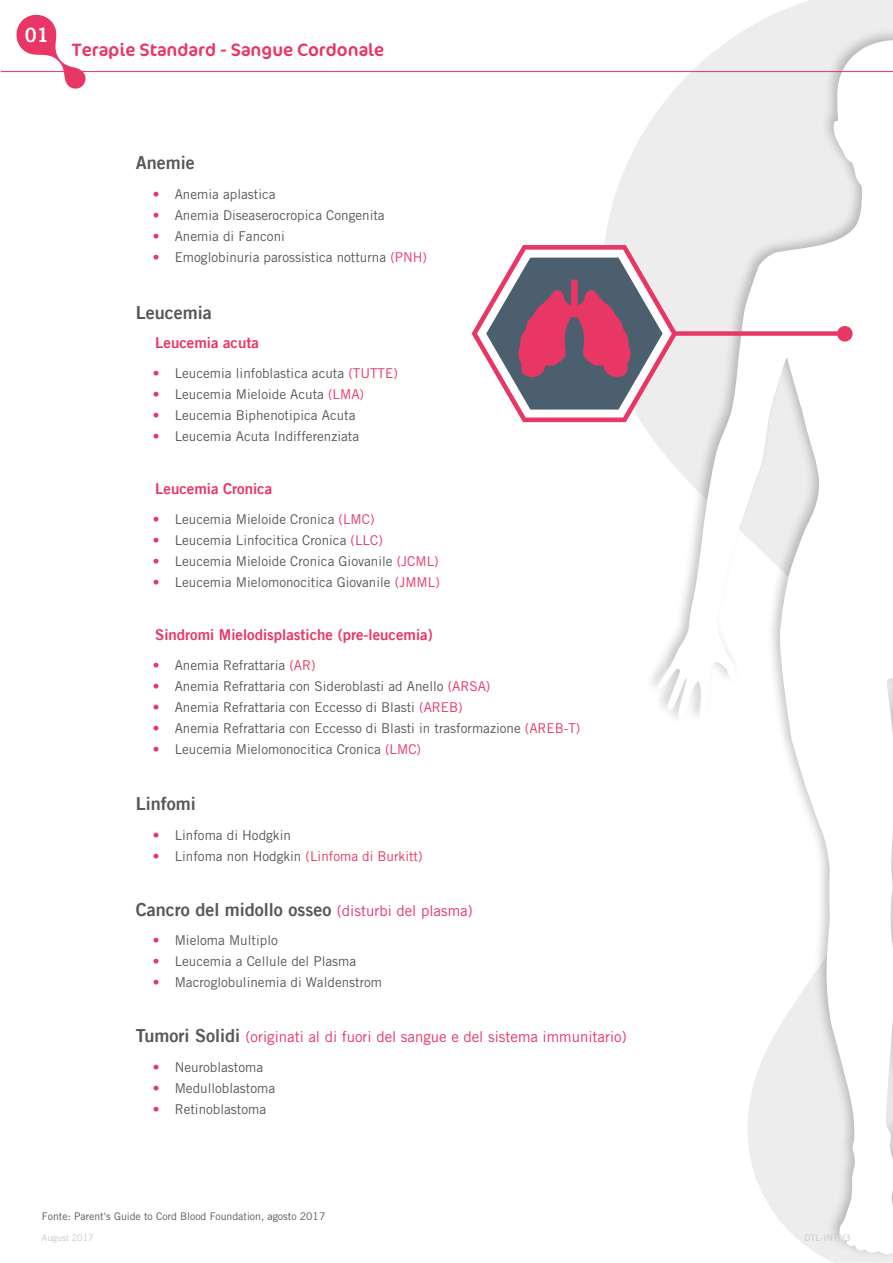
<style>
.page{position:relative;width:893px;height:1263px;background:#fff}
.page>*{position:absolute;margin:0;border:0;box-sizing:border-box;transform-origin:0 0}
.t1{font:19.65px "Trade Gothic LT Bold Two";color:#fff}
.t2{font:18px "Trade Gothic LT Bold Two";color:#575756}
.t3{font:18px "Cocon";color:#e83665}
.t4{font:15px "Trade Gothic LT Bold Two";color:#e83665}
.t5{font:15px "Trade Gothic LT";color:#e83665}
.t6{font:13.5px "Trade Gothic LT";color:#575756}
.t7{font:13.5px "Trade Gothic LT";color:#e83665}
.t8{font:10.5px "Trade Gothic LT";color:#575756}
.t9{font:9px "Trade Gothic LT";color:#c6c6c6}
.s1{color:#e83665}
.s2{color:#575756}
.s3{font-family:"Trade Gothic LT";font-size:15px;color:#e83665}
.s4{font-family:"Trade Gothic LT Bold Two";font-size:18px;color:#575756}
</style>
<div class="page">
<svg style="left:602px;top:0;width:291px;height:423px"></svg>
<img style="left:641px;top:23px;width:252px;height:1240px">
<svg style="left:657px;top:40px;width:236px;height:1215px"></svg>
<hr style="left:1px;top:71px;width:892px;height:1px;background:#e83665">
<svg style="left:472px;top:245px;width:381px;height:177px"></svg>
<svg style="left:474px;top:247px;width:201px;height:173px"></svg>
<svg style="left:14px;top:14px;width:73px;height:75px"></svg>
<h1 class="t1" style="left:25px;top:23px;width:26px">01</h1>
<h2 class="t3" style="left:72px;top:40px;width:314px">Terapie Standard - Sangue Cordonale</h2>
<h2 class="t2" style="left:136px;top:151px;width:61px">Anemie</h2>
<p class="t6" style="left:153px;top:186px;width:124px"><span class="s1">•</span> Anemia aplastica</p>
<p class="t6" style="left:153px;top:207px;width:233px"><span class="s1">•</span> Anemia Diseaserocropica Congenita</p>
<p class="t6" style="left:153px;top:228px;width:134px"><span class="s1">•</span> Anemia di Fanconi</p>
<p class="t6" style="left:153px;top:249px;width:276px"><span class="s1">•</span> Emoglobinuria parossistica notturna <span class="s1">(PNH)</span></p>
<h2 class="t2" style="left:136px;top:301px;width:78px">Leucemia</h2>
<p class="t4" style="left:155px;top:333px;width:105px">Leucemia acuta</p>
<p class="t6" style="left:153px;top:365px;width:247px"><span class="s1">•</span> Leucemia linfoblastica acuta <span class="s1">(TUTTE)</span></p>
<p class="t6" style="left:153px;top:386px;width:213px"><span class="s1">•</span> Leucemia Mieloide Acuta <span class="s1">(LMA)</span></p>
<p class="t6" style="left:153px;top:407px;width:204px"><span class="s1">•</span> Leucemia Biphenotipica Acuta</p>
<p class="t6" style="left:153px;top:428px;width:208px"><span class="s1">•</span> Leucemia Acuta Indifferenziata</p>
<p class="t4" style="left:155px;top:479px;width:119px">Leucemia Cronica</p>
<p class="t6" style="left:153px;top:511px;width:223px"><span class="s1">•</span> Leucemia Mieloide Cronica <span class="s1">(LMC)</span></p>
<p class="t6" style="left:153px;top:532px;width:232px"><span class="s1">•</span> Leucemia Linfocitica Cronica <span class="s1">(LLC)</span></p>
<p class="t6" style="left:153px;top:553px;width:287px"><span class="s1">•</span> Leucemia Mieloide Cronica Giovanile <span class="s1">(JCML)</span></p>
<p class="t6" style="left:153px;top:574px;width:289px"><span class="s1">•</span> Leucemia Mielomonocitica Giovanile <span class="s1">(JMML)</span></p>
<p class="t4" style="left:155px;top:625px;width:279px">Sindromi Mielodisplastiche (pre-leucemia)</p>
<p class="t6" style="left:153px;top:656px;width:164px"><span class="s1">•</span> Anemia Refrattaria <span class="s1">(AR)</span></p>
<p class="t6" style="left:153px;top:677px;width:339px"><span class="s1">•</span> Anemia Refrattaria con Sideroblasti ad Anello <span class="s1">(ARSA)</span></p>
<p class="t6" style="left:153px;top:698px;width:311px"><span class="s1">•</span> Anemia Refrattaria con Eccesso di Blasti <span class="s1">(AREB)</span></p>
<p class="t6" style="left:153px;top:719px;width:429px"><span class="s1">•</span> Anemia Refrattaria con Eccesso di Blasti in trasformazione <span class="s1">(AREB-T)</span></p>
<p class="t6" style="left:153px;top:740px;width:270px"><span class="s1">•</span> Leucemia Mielomonocitica Cronica <span class="s1">(LMC)</span></p>
<h2 class="t2" style="left:136px;top:792px;width:62px">Linfomi</h2>
<p class="t6" style="left:153px;top:827px;width:140px"><span class="s1">•</span> Linfoma di Hodgkin</p>
<p class="t7" style="left:153px;top:848px;width:271px">• <span class="s2">Linfoma non Hodgkin</span> (Linfoma di Burkitt)</p>
<h2 class="t2" style="left:136px;top:899px;width:338px">Cancro del midollo osseo <span class="s3">(disturbi del plasma)</span></h2>
<p class="t6" style="left:153px;top:932px;width:127px"><span class="s1">•</span> Mieloma Multiplo</p>
<p class="t6" style="left:153px;top:953px;width:205px"><span class="s1">•</span> Leucemia a Cellule del Plasma</p>
<p class="t6" style="left:153px;top:974px;width:231px"><span class="s1">•</span> Macroglobulinemia di Waldenstrom</p>
<p class="t5" style="left:136px;top:1028px;width:492px"><span class="s4">Tumori Solidi</span> (originati al di fuori del sangue e del sistema immunitario)</p>
<p class="t6" style="left:153px;top:1059px;width:112px"><span class="s1">•</span> Neuroblastoma</p>
<p class="t6" style="left:153px;top:1080px;width:124px"><span class="s1">•</span> Medulloblastoma</p>
<p class="t6" style="left:153px;top:1101px;width:115px"><span class="s1">•</span> Retinoblastoma</p>
<p class="t8" style="left:42px;top:1210px;width:285px">Fonte: Parent's Guide to Cord Blood Foundation, agosto 2017</p>
<p class="t9" style="left:42px;top:1232px;width:53px">August 2017</p>
<p class="t9" style="left:804px;top:1232px;width:48px">DTL-INT-V3</p>
</div>
